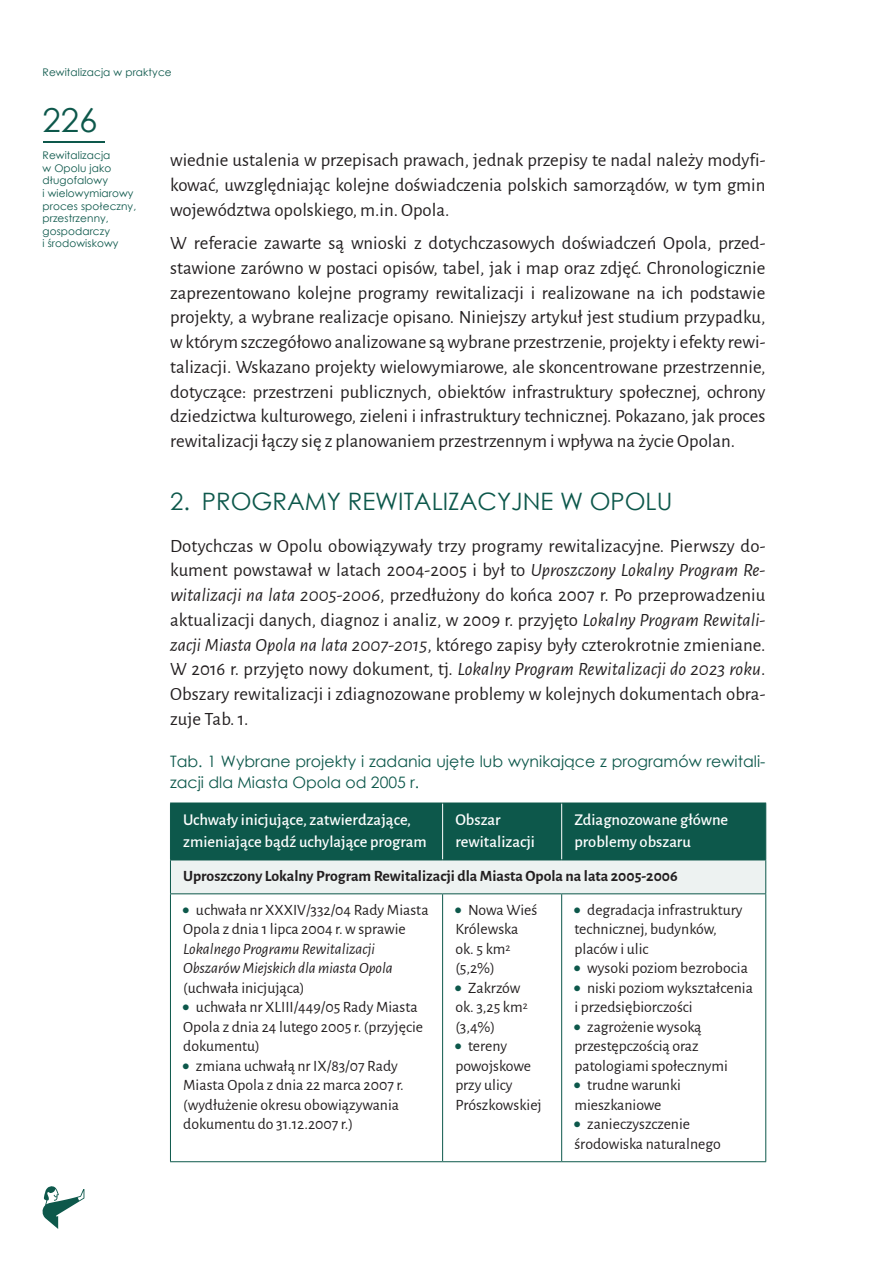
<style>
.page{position:relative;width:893px;height:1263px;background:#fff}
.page>*{position:absolute;margin:0;border:0;box-sizing:border-box;transform-origin:0 0}
.t1{font:33px "Century Gothic";color:#0d584b}
.tytul_maly{font:24px "Century Gothic";color:#0d584b}
.BODY_txt_12_5_16_5_2{font:18.75px/24.8px "Alegreya Sans";color:#231f20;text-align:justify}
.tabela_11_15_bold{font:500 16.5px/22.5px "Alegreya Sans";color:#fff}
.tabela_11_15_lista_D{font:15.75px/19.5px "Alegreya Sans";color:#231f20}
.TAB{font:15.75px/21px "Century Gothic";color:#0d584b}
.tabela_11_15{font:700 15.75px "Alegreya Sans";color:#231f20}
.t2{font:10.5px/12.6px "Century Gothic";letter-spacing:.01em;color:#0d584b}
.s1{font-style:italic}
.s2{font-weight:700;font-size:12px;color:#0d584b}
</style>
<div class="page">
<hr style="left:43px;top:142px;width:62px;height:1px;background:#0d584b">
<svg style="left:43px;top:1186px;width:41px;height:43px"></svg>
<div style="left:171px;top:804px;width:594px;height:55px;background:#0d584b"></div>
<div style="left:170px;top:860px;width:596px;height:34px;background:#edf2f1"></div>
<hr style="left:442px;top:803px;width:1px;height:56px;background:#fff">
<hr style="left:561px;top:803px;width:1px;height:56px;background:#fff">
<hr style="left:170px;top:894px;width:1px;height:267px;background:#0d584b">
<hr style="left:442px;top:894px;width:1px;height:267px;background:#0d584b">
<hr style="left:561px;top:894px;width:1px;height:267px;background:#0d584b">
<hr style="left:765px;top:894px;width:1px;height:267px;background:#0d584b">
<hr style="left:170px;top:1161px;width:273px;height:1px;background:#0d584b">
<hr style="left:443px;top:1161px;width:119px;height:1px;background:#0d584b">
<hr style="left:562px;top:1161px;width:204px;height:1px;background:#0d584b">
<hr style="left:170px;top:860px;width:1px;height:33px;background:#0d584b">
<hr style="left:765px;top:860px;width:1px;height:33px;background:#0d584b">
<hr style="left:170px;top:893px;width:273px;height:1px;background:#0d584b">
<hr style="left:443px;top:893px;width:119px;height:1px;background:#0d584b">
<hr style="left:562px;top:893px;width:204px;height:1px;background:#0d584b">
<hr style="left:170px;top:803px;width:273px;height:1px;background:#0d584b">
<hr style="left:170px;top:803px;width:1px;height:56px;background:#0d584b">
<hr style="left:443px;top:803px;width:119px;height:1px;background:#0d584b">
<hr style="left:562px;top:803px;width:204px;height:1px;background:#0d584b">
<hr style="left:765px;top:803px;width:1px;height:56px;background:#0d584b">
<hr style="left:170px;top:859px;width:273px;height:1px;background:#0d584b">
<hr style="left:443px;top:859px;width:119px;height:1px;background:#0d584b">
<hr style="left:562px;top:859px;width:204px;height:1px;background:#0d584b">
<p class="t2" style="left:43px;top:66px;width:131px">Rewitalizacja w praktyce</p>
<h1 class="t1" style="left:43px;top:97px;width:56px">226</h1>
<p class="t2" style="left:43px;top:149px;width:95px">Rewitalizacja<br>w Opolu jako długofalowy<br>i wielowymiarowy proces społeczny, przestrzenny, gospodarczy<br>i środowiskowy</p>
<p class="BODY_txt_12_5_16_5_2" style="left:170px;top:147px;width:597px">wiednie ustalenia w przepisach prawach, jednak przepisy te nadal należy modyfi&shy;kować, uwzględniając kolejne doświadczenia polskich samorządów, w tym gmin województwa opolskiego, m.in. Opola.</p>
<p class="BODY_txt_12_5_16_5_2" style="left:170px;top:230px;width:597px">W referacie zawarte są wnioski z dotychczasowych doświadczeń Opola, przed&shy;stawione zarówno w postaci opisów, tabel, jak i map oraz zdjęć. Chronologicznie zaprezentowano kolejne programy rewitalizacji i realizowane na ich podstawie projekty, a wybrane realizacje opisano. Niniejszy artykuł jest studium przypadku, wktórym szczegółowo analizowane są wybrane przestrzenie, projekty i efekty rewi&shy;talizacji. Wskazano projekty wielowymiarowe, ale skoncentrowane przestrzennie, dotyczące: przestrzeni publicznych, obiektów infrastruktury społecznej, ochrony dziedzictwa kulturowego, zieleni i infrastruktury technicznej. Pokazano, jak proces rewitalizacji łączy się z planowaniem przestrzennym i wpływa na życie Opolan.</p>
<h2 class="tytul_maly" style="left:170px;top:484px;width:504px">2. PROGRAMY REWITALIZACYJNE W OPOLU</h2>
<p class="BODY_txt_12_5_16_5_2" style="left:170px;top:532px;width:597px">Dotychczas w Opolu obowiązywały trzy programy rewitalizacyjne. Pierwszy do&shy;kument powstawał w latach 2004-2005 i był to <span class="s1">Uproszczony Lokalny Program Re&shy;witalizacji na lata 2005-2006</span>, przedłużony do końca 2007 r. Po przeprowadzeniu aktualizacji danych, diagnoz i analiz, w 2009 r. przyjęto <span class="s1">Lokalny Program Rewitali&shy;zacji Miasta Opola na lata 2007-2015</span>, którego zapisy były czterokrotnie zmieniane.<br>W 2016 r. przyjęto nowy dokument, tj. <span class="s1">Lokalny Program Rewitalizacji do 2023 roku</span>.<br>Obszary rewitalizacji i zdiagnozowane problemy w kolejnych dokumentach obra&shy;zuje Tab. 1.</p>
<p class="TAB" style="left:170px;top:751px;width:597px">Tab. 1 Wybrane projekty i zadania ujęte lub wynikające z programów rewitali&shy;zacji dla Miasta Opola od 2005 r.</p>
<p class="tabela_11_15_bold" style="left:183px;top:807px;width:245px">Uchwały inicjujące, zatwierdzające, zmieniające bądź uchylające program</p>
<p class="tabela_11_15_bold" style="left:455px;top:807px;width:81px">Obszar rewitalizacji</p>
<p class="tabela_11_15_bold" style="left:574px;top:807px;width:155px">Zdiagnozowane główne problemy obszaru</p>
<p class="tabela_11_15" style="left:183px;top:864px;width:496px">Uproszczony Lokalny Program Rewitalizacji dla Miasta Opola na lata 2005-2006</p>
<p class="tabela_11_15_lista_D" style="left:183px;top:899px;width:247px"><span class="s2">⚫</span> uchwała nr XXXIV/332/04 Rady Miasta Opola z dnia 1 lipca 2004 r. w sprawie <span class="s1">Lokalnego Programu Rewitalizacji Obszarów Miejskich dla miasta Opola </span>(uchwała inicjująca)</p>
<p class="tabela_11_15_lista_D" style="left:183px;top:997px;width:241px"><span class="s2">⚫</span> uchwała nr XLIII/449/05 Rady Miasta<br>Opola z dnia 24 lutego 2005 r. (przyjęcie dokumentu)</p>
<p class="tabela_11_15_lista_D" style="left:183px;top:1055px;width:222px"><span class="s2">⚫</span> zmiana uchwałą nr IX/83/07 Rady<br>Miasta Opola z dnia 22 marca 2007 r. (wydłużenie okresu obowiązywania dokumentu do 31.12.2007 r.)</p>
<p class="tabela_11_15_lista_D" style="left:574px;top:899px;width:170px"><span class="s2">⚫</span> degradacja infrastruktury technicznej, budynków, placów i ulic</p>
<p class="tabela_11_15_lista_D" style="left:574px;top:958px;width:175px"><span class="s2">⚫</span> wysoki poziom bezrobocia</p>
<p class="tabela_11_15_lista_D" style="left:574px;top:977px;width:180px"><span class="s2">⚫</span> niski poziom wykształcenia i przedsiębiorczości</p>
<p class="tabela_11_15_lista_D" style="left:574px;top:1016px;width:155px"><span class="s2">⚫</span> zagrożenie wysoką przestępczością oraz patologiami społecznymi</p>
<p class="tabela_11_15_lista_D" style="left:574px;top:1075px;width:108px"><span class="s2">⚫</span> trudne warunki mieszkaniowe</p>
<p class="tabela_11_15_lista_D" style="left:574px;top:1114px;width:148px"><span class="s2">⚫</span> zanieczyszczenie środowiska naturalnego</p>
<p class="tabela_11_15_lista_D" style="left:455px;top:899px;width:83px"><span class="s2">⚫</span> Nowa Wieś<br>Królewska ok. 5 km<sup>2 </sup>(5,2%)</p>
<p class="tabela_11_15_lista_D" style="left:455px;top:977px;width:74px"><span class="s2">⚫</span> Zakrzów ok. 3,25 km<sup>2 </sup>(3,4%)</p>
<p class="tabela_11_15_lista_D" style="left:455px;top:1036px;width:88px"><span class="s2">⚫</span> tereny powojskowe przy ulicy<br>Prószkowskiej</p>
</div>
